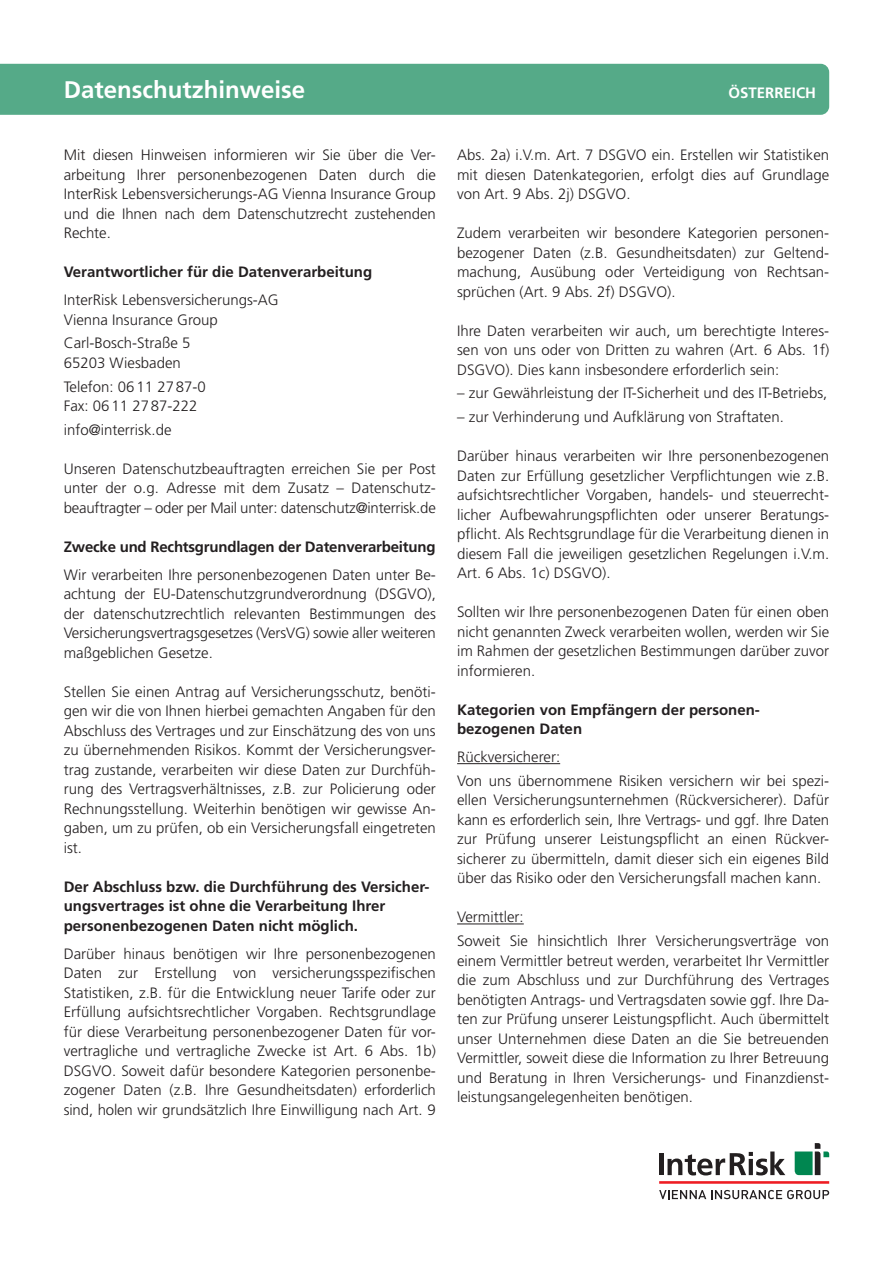
<style>
.page{position:relative;width:893px;height:1263px;background:#fff}
.page>*{position:absolute;margin:0;border:0;box-sizing:border-box;transform-origin:0 0}
.t1{font:700 24px "Frutiger LT Std";color:#fff}
.t2{font:300 15px/19.5px "Frutiger LT Std";color:#231f20;text-align:justify}
.t3{font:700 15px/19.5px "Frutiger LT Std";color:#231f20}
.t4{font:700 15px "Frutiger LT Std";color:#fff}
</style>
<div class="page">
<hr style="left:659px;top:1181px;width:170px;height:3px;background:#ee1d23">
<svg style="left:659px;top:1190px;width:170px;height:9px"></svg>
<hr style="left:659px;top:1153px;width:4px;height:22px;background:#231f20">
<svg style="left:667px;top:1151px;width:118px;height:24px"></svg>
<svg style="left:795px;top:1143px;width:34px;height:32px"></svg>
<hr style="left:457px;top:763px;width:103px;height:1px;background:#231f20">
<hr style="left:457px;top:923px;width:67px;height:1px;background:#231f20">
<div style="left:0;top:64px;width:829px;height:51px;background:#5a8"></div>
<h1 class="t1" style="left:64px;top:76px;width:243px">Datenschutzhinweise</h1>
<p class="t4" style="left:728px;top:84px;width:89px">ÖSTERREICH</p>
<p class="t2" style="left:64px;top:145px;width:374px">Mit diesen Hinweisen informieren wir Sie über die Ver&shy;arbeitung Ihrer personenbezogenen Daten durch die InterRisk Lebensversicherungs-AG Vienna Insurance Group und die Ihnen nach dem Datenschutzrecht zustehenden Rechte.</p>
<p class="t3" style="left:64px;top:262px;width:310px">Verantwortlicher für die Datenverarbeitung</p>
<p class="t2" style="left:64px;top:290px;width:217px">InterRisk Lebensversicherungs-AG<br>Vienna Insurance Group</p>
<p class="t2" style="left:64px;top:334px;width:128px">Carl-Bosch-Straße 5<br>65203 Wiesbaden</p>
<p class="t2" style="left:64px;top:377px;width:144px">Telefon: 0611 2787-0<br>Fax: 0611 2787-222</p>
<p class="t2" style="left:64px;top:420px;width:109px">info@interrisk.de</p>
<p class="t2" style="left:64px;top:459px;width:374px">Unseren Datenschutzbeauftragten erreichen Sie per Post unter der o.g. Adresse mit dem Zusatz – Datenschutz&shy;beauftragter – oder per Mail unter: datenschutz@interrisk.de</p>
<p class="t3" style="left:64px;top:537px;width:373px">Zwecke und Rechtsgrundlagen der Datenverarbeitung</p>
<p class="t2" style="left:64px;top:565px;width:374px">Wir verarbeiten Ihre personenbezogenen Daten unter Be&shy;achtung der EU-Datenschutzgrundverordnung (DSGVO), der datenschutzrechtlich relevanten Bestimmungen des Versicherungsvertragsgesetzes (VersVG) sowie aller weiteren maßgeblichen Gesetze.</p>
<p class="t2" style="left:64px;top:682px;width:374px">Stellen Sie einen Antrag auf Versicherungsschutz, benöti&shy;gen wir die von Ihnen hierbei gemachten Angaben für den Abschluss des Vertrages und zur Einschätzung des von uns zu übernehmenden Risikos. Kommt der Versicherungsver&shy;trag zustande, verarbeiten wir diese Daten zur Durchfüh&shy;rung des Vertragsverhältnisses, z.B. zur Policierung oder Rechnungsstellung. Weiterhin benötigen wir gewisse An&shy;gaben, um zu prüfen, ob ein Versicherungsfall eingetreten ist.</p>
<p class="t3" style="left:64px;top:877px;width:367px">Der Abschluss bzw. die Durchführung des Versicher&shy;ungsvertrages ist ohne die Verarbeitung Ihrer personenbezogenen Daten nicht möglich.</p>
<p class="t2" style="left:64px;top:944px;width:374px">Darüber hinaus benötigen wir Ihre personenbezogenen Daten zur Erstellung von versicherungsspezifischen Statistiken, z.B. für die Entwicklung neuer Tarife oder zur Erfüllung aufsichtsrechtlicher Vorgaben. Rechtsgrundlage für diese Verarbeitung personenbezogener Daten für vor&shy;vertragliche und vertragliche Zwecke ist Art. 6 Abs. 1b)<br>DSGVO. Soweit dafür besondere Kategorien personenbe&shy;zogener Daten (z.B. Ihre Gesundheitsdaten) erforderlich sind, holen wir grundsätzlich Ihre Einwilligung nach Art. 9</p>
<p class="t2" style="left:457px;top:145px;width:374px">Abs. 2a) i.V.m. Art. 7 DSGVO ein. Erstellen wir Statistiken mit diesen Datenkategorien, erfolgt dies auf Grundlage von Art. 9 Abs. 2j) DSGVO.</p>
<p class="t2" style="left:457px;top:223px;width:374px">Zudem verarbeiten wir besondere Kategorien personen&shy;bezogener Daten (z.B. Gesundheitsdaten) zur Geltend&shy;machung, Ausübung oder Verteidigung von Rechtsan&shy;sprüchen (Art. 9 Abs. 2f) DSGVO).</p>
<p class="t2" style="left:457px;top:321px;width:374px">Ihre Daten verarbeiten wir auch, um berechtigte Interes&shy;sen von uns oder von Dritten zu wahren (Art. 6 Abs. 1f)<br>DSGVO). Dies kann insbesondere erforderlich sein:</p>
<p class="t2" style="left:457px;top:384px;width:372px">– zur Gewährleistung der IT-Sicherheit und des IT-Betriebs,</p>
<p class="t2" style="left:457px;top:407px;width:328px">– zur Verhinderung und Aufklärung von Straftaten.</p>
<p class="t2" style="left:457px;top:446px;width:374px">Darüber hinaus verarbeiten wir Ihre personenbezogenen Daten zur Erfüllung gesetzlicher Verpflichtungen wie z.B. aufsichtsrechtlicher Vorgaben, handels- und steuerrecht&shy;licher Aufbewahrungspflichten oder unserer Beratungs&shy;pflicht. Als Rechtsgrundlage für die Verarbeitung dienen in diesem Fall die jeweiligen gesetzlichen Regelungen i.V.m.<br>Art. 6 Abs. 1c) DSGVO).</p>
<p class="t2" style="left:457px;top:602px;width:374px">Sollten wir Ihre personenbezogenen Daten für einen oben nicht genannten Zweck verarbeiten wollen, werden wir Sie im Rahmen der gesetzlichen Bestimmungen darüber zuvor informieren.</p>
<p class="t3" style="left:457px;top:700px;width:304px">Kategorien von Empfängern der personen&shy;bezogenen Daten</p>
<p class="t2" style="left:457px;top:745px;width:374px;line-height:23.7px">Rückversicherer:<br>Von uns übernommene Risiken versichern wir bei spezi-</p>
<p class="t2" style="left:457px;top:791px;width:374px">ellen Versicherungsunternehmen (Rückversicherer). Dafür kann es erforderlich sein, Ihre Vertrags- und ggf. Ihre Daten zur Prüfung unserer Leistungspflicht an einen Rückver&shy;sicherer zu übermitteln, damit dieser sich ein eigenes Bild über das Risiko oder den Versicherungsfall machen kann.</p>
<p class="t2" style="left:457px;top:906px;width:374px;line-height:23.7px">Vermittler:<br>Soweit Sie hinsichtlich Ihrer Versicherungsverträge von</p>
<p class="t2" style="left:457px;top:951px;width:374px">einem Vermittler betreut werden, verarbeitet Ihr Vermittler die zum Abschluss und zur Durchführung des Vertrages benötigten Antrags- und Vertragsdaten sowie ggf. Ihre Da&shy;ten zur Prüfung unserer Leistungspflicht. Auch übermittelt unser Unternehmen diese Daten an die Sie betreuenden Vermittler, soweit diese die Information zu Ihrer Betreuung und Beratung in Ihren Versicherungs- und Finanzdienst&shy;leistungsangelegenheiten benötigen.</p>
</div>
